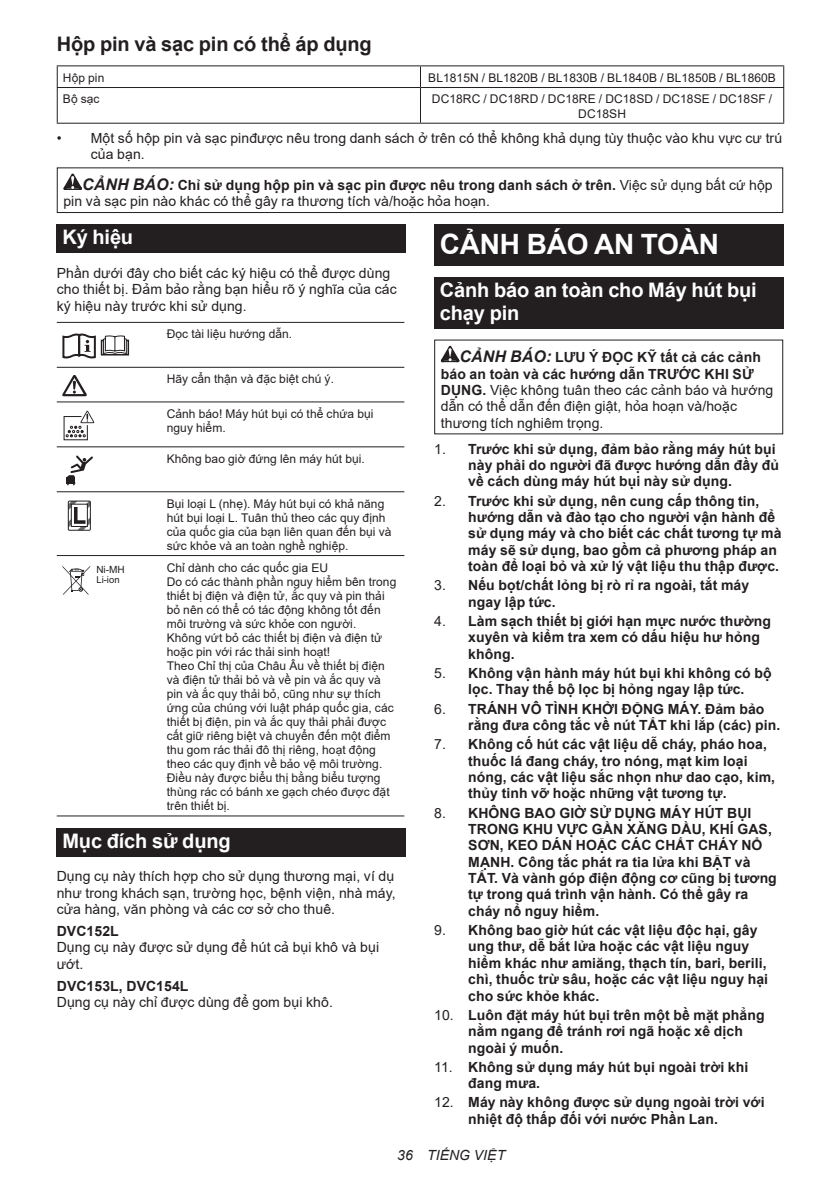
<style>
.page{position:relative;width:840px;height:1191px;background:#fff}
.page>*{position:absolute;margin:0;border:0;box-sizing:border-box;transform-origin:0 0}
.t1{font:700 28px "Arial";letter-spacing:-.01em;color:#fff}
.t2{font:700 20px/23.4px "Arial";letter-spacing:-.01em;color:#fff}
.t3{font:700 20px "Arial";letter-spacing:-.01em;color:#231f20}
.t4{font:700 14px/16.4px "Arial";letter-spacing:.005em;color:#231f20}
.t5{font:14px/16.4px "Arial";letter-spacing:.005em;color:#231f20}
.t6{font:italic 14px "Arial";letter-spacing:.005em;color:#231f20}
.t7{font:12px/14px "Arial";letter-spacing:.005em;color:#231f20}
.t8{font:10px "Arial";color:#231f20}
.t9{font:9.6px "Arial";color:#231f20}
.s1{font-weight:700;font-style:italic;font-size:16px}
.s2{font-weight:700}
.s3{font-weight:400}
</style>
<div class="page">
<hr style="left:57px;top:65px;width:363px;height:1px;background:#231f20">
<svg style="left:57px;top:66px;width:1px;height:21px"></svg>
<hr style="left:420px;top:65px;width:363px;height:1px;background:#231f20">
<svg style="left:420px;top:66px;width:1px;height:21px"></svg>
<hr style="left:57px;top:87px;width:363px;height:1px;background:#231f20">
<hr style="left:57px;top:88px;width:1px;height:35px;background:#231f20">
<hr style="left:420px;top:87px;width:363px;height:1px;background:#231f20">
<hr style="left:420px;top:88px;width:1px;height:35px;background:#231f20">
<hr style="left:782px;top:88px;width:1px;height:35px;background:#231f20">
<hr style="left:57px;top:123px;width:363px;height:1px;background:#231f20">
<hr style="left:420px;top:123px;width:363px;height:1px;background:#231f20">
<svg style="left:63px;top:174px;width:19px;height:16px"></svg>
<div style="left:57px;top:167px;width:725px;height:46px;border:1px solid #231f20"></div>
<div style="left:57px;top:224px;width:348px;height:29px;background:#231f20"></div>
<hr style="left:57px;top:322px;width:104px;height:1px;background:#231f20">
<hr style="left:161px;top:322px;width:243px;height:1px;background:#231f20">
<hr style="left:57px;top:367px;width:104px;height:1px;background:#231f20">
<hr style="left:161px;top:367px;width:243px;height:1px;background:#231f20">
<hr style="left:57px;top:401px;width:104px;height:1px;background:#231f20">
<hr style="left:161px;top:401px;width:243px;height:1px;background:#231f20">
<hr style="left:57px;top:446px;width:104px;height:1px;background:#231f20">
<hr style="left:161px;top:446px;width:243px;height:1px;background:#231f20">
<hr style="left:57px;top:491px;width:104px;height:1px;background:#231f20">
<hr style="left:161px;top:491px;width:243px;height:1px;background:#231f20">
<hr style="left:57px;top:555px;width:104px;height:1px;background:#231f20">
<hr style="left:161px;top:555px;width:243px;height:1px;background:#231f20">
<hr style="left:57px;top:815px;width:104px;height:1px;background:#231f20">
<hr style="left:161px;top:815px;width:243px;height:1px;background:#231f20">
<svg style="left:62px;top:333px;width:68px;height:26px"></svg>
<svg style="left:62px;top:375px;width:25px;height:21px"></svg>
<svg style="left:63px;top:411px;width:31px;height:30px"></svg>
<svg style="left:66px;top:455px;width:27px;height:30px"></svg>
<svg style="left:68px;top:501px;width:22px;height:29px"></svg>
<svg style="left:62px;top:566px;width:28px;height:29px"></svg>
<div style="left:57px;top:827px;width:348px;height:29px;background:#231f20"></div>
<div style="left:434px;top:224px;width:348px;height:41px;background:#231f20"></div>
<div style="left:434px;top:277px;width:348px;height:52px;background:#231f20"></div>
<svg style="left:440px;top:346px;width:19px;height:16px"></svg>
<h2 class="t3" style="left:57px;top:30px;width:316px">Hộp pin và sạc pin có thể áp dụng</h2>
<p class="t7" style="left:63px;top:71px;width:43px">Hộp pin</p>
<p class="t7" style="left:428px;top:71px;width:349px">BL1815N / BL1820B / BL1830B / BL1840B / BL1850B / BL1860B</p>
<p class="t7" style="left:63px;top:92px;width:38px">Bộ sạc</p>
<p class="t7" style="left:431px;top:92px;width:341px;text-align:center">DC18RC / DC18RD / DC18RE / DC18SD / DC18SE / DC18SF /<br>DC18SH</p>
<p class="t5" style="left:91px;top:130px;width:692px;text-indent:-34px">• Một số hộp pin và sạc pinđược nêu trong danh sách ở trên có thể không khả dụng tùy thuộc vào khu vực cư trú của bạn.</p>
<p class="t5" style="left:63px;top:177px;width:710px;text-indent:19px"><span class="s1">CẢNH BÁO:</span> <span class="s2">Chỉ sử dụng hộp pin và sạc pin được nêu trong danh sách ở trên.</span> Việc sử dụng bất cứ hộp pin và sạc pin nào khác có thể gây ra thương tích và/hoặc hỏa hoạn.</p>
<h2 class="t2" style="left:62px;top:226px;width:72px">Ký hiệu</h2>
<p class="t5" style="left:57px;top:264px;width:341px">Phần dưới đây cho biết các ký hiệu có thể được dùng cho thiết bị. Đảm bảo rằng bạn hiểu rõ ý nghĩa của các ký hiệu này trước khi sử dụng.</p>
<p class="t7" style="left:167px;top:327px;width:127px">Đọc tài liệu hướng dẫn.</p>
<p class="t7" style="left:167px;top:372px;width:169px">Hãy cẩn thận và đặc biệt chú ý.</p>
<p class="t7" style="left:167px;top:406px;width:208px">Cảnh báo! Máy hút bụi có thể chứa bụi nguy hiểm.</p>
<p class="t7" style="left:167px;top:451px;width:200px">Không bao giờ đứng lên máy hút bụi.</p>
<p class="t7" style="left:167px;top:496px;width:226px">Bụi loại L (nhẹ). Máy hút bụi có khả năng hút bụi loại L. Tuân thủ theo các quy định của quốc gia của bạn liên quan đến bụi và sức khỏe và an toàn nghề nghiệp.</p>
<p class="t8" style="left:96px;top:563px;width:30px">Ni-MH</p>
<p class="t9" style="left:96px;top:574px;width:25px">Li-ion</p>
<h1 class="t1" style="left:439px;top:224px;width:280px">CẢNH BÁO AN TOÀN</h1>
<h2 class="t2" style="left:439px;top:278px;width:318px">Cảnh báo an toàn cho Máy hút bụi chạy pin</h2>
<p class="t5" style="left:440px;top:349px;width:334px;text-indent:19px"><span class="s1">CẢNH BÁO:</span> <span class="s2">LƯU Ý ĐỌC KỸ tất cả các cảnh báo an toàn và các hướng dẫn TRƯỚC KHI SỬ DỤNG.</span> Việc không tuân theo các cảnh báo và hướng dẫn có thể dẫn đến điện giật, hỏa hoạn và/hoặc thương tích nghiêm trọng.</p>
<p class="t4" style="left:468px;top:440px;width:312px;text-indent:-34px"><span class="s3">1.</span> Trước khi sử dụng, đảm bảo rằng máy hút bụi này phải do người đã được hướng dẫn đầy đủ về cách dùng máy hút bụi này sử dụng.</p>
<p class="t4" style="left:468px;top:492px;width:314px;text-indent:-34px"><span class="s3">2.</span> Trước khi sử dụng, nên cung cấp thông tin, hướng dẫn và đào tạo cho người vận hành để sử dụng máy và cho biết các chất tương tự mà máy sẽ sử dụng, bao gồm cả phương pháp an toàn để loại bỏ và xử lý vật liệu thu thập được.</p>
<p class="t4" style="left:468px;top:577px;width:282px;text-indent:-34px"><span class="s3">3.</span> Nếu bọt/chất lỏng bị rò rỉ ra ngoài, tắt máy ngay lập tức.</p>
<p class="t4" style="left:468px;top:613px;width:304px;text-indent:-34px"><span class="s3">4.</span> Làm sạch thiết bị giới hạn mực nước thường xuyên và kiểm tra xem có dấu hiệu hư hỏng không.</p>
<p class="t4" style="left:434px;top:665px;width:339px;text-align:center"><span class="s3">5.</span> Không vận hành máy hút bụi khi không có bộ lọc. Thay thế bộ lọc bị hỏng ngay lập tức.</p>
<p class="t4" style="left:468px;top:700px;width:313px;text-indent:-34px"><span class="s3">6.</span> TRÁNH VÔ TÌNH KHỞI ĐỘNG MÁY. Đảm bảo rằng đưa công tắc về nút TẮT khi lắp (các) pin.</p>
<p class="t4" style="left:468px;top:736px;width:308px;text-indent:-34px"><span class="s3">7.</span> Không cố hút các vật liệu dễ cháy, pháo hoa, thuốc lá đang cháy, tro nóng, mạt kim loại nóng, các vật liệu sắc nhọn như dao cạo, kim, thủy tinh vỡ hoặc những vật tương tự.</p>
<p class="t4" style="left:468px;top:804px;width:310px;text-indent:-34px"><span class="s3">8.</span> KHÔNG BAO GIỜ SỬ DỤNG MÁY HÚT BỤI TRONG KHU VỰC GẦN XĂNG DẦU, KHÍ GAS, SƠN, KEO DÁN HOẶC CÁC CHẤT CHÁY NỔ MẠNH. Công tắc phát ra tia lửa khi BẬT và TẮT. Và vành góp điện động cơ cũng bị tương tự trong quá trình vận hành. Có thể gây ra cháy nổ nguy hiểm.</p>
<p class="t4" style="left:468px;top:922px;width:301px;text-indent:-34px"><span class="s3">9.</span> Không bao giờ hút các vật liệu độc hại, gây ung thư, dễ bắt lửa hoặc các vật liệu nguy hiểm khác như amiăng, thạch tín, bari, berili, chì, thuốc trừ sâu, hoặc các vật liệu nguy hại cho sức khỏe khác.</p>
<p class="t4" style="left:468px;top:1006px;width:298px;text-indent:-34px"><span class="s3">10.</span> Luôn đặt máy hút bụi trên một bề mặt phẳng nằm ngang để tránh rơi ngã hoặc xê dịch ngoài ý muốn.</p>
<p class="t4" style="left:468px;top:1058px;width:281px;text-indent:-34px"><span class="s3">11.</span> Không sử dụng máy hút bụi ngoài trời khi đang mưa.</p>
<p class="t4" style="left:468px;top:1094px;width:298px;text-indent:-34px"><span class="s3">12.</span> Máy này không được sử dụng ngoài trời với nhiệt độ thấp đối với nước Phần Lan.</p>
<p class="t7" style="left:167px;top:560px;width:231px">Chỉ dành cho các quốc gia EU<br>Do có các thành phần nguy hiểm bên trong thiết bị điện và điện tử, ắc quy và pin thải bỏ nên có thể có tác động không tốt đến môi trường và sức khỏe con người.<br>Không vứt bỏ các thiết bị điện và điện tử hoặc pin với rác thải sinh hoạt!<br>Theo Chỉ thị của Châu Âu về thiết bị điện và điện tử thải bỏ và về pin và ắc quy và pin và ắc quy thải bỏ, cũng như sự thích ứng của chúng với luật pháp quốc gia, các thiết bị điện, pin và ắc quy thải phải được cất giữ riêng biệt và chuyển đến một điểm thu gom rác thải đô thị riêng, hoạt động theo các quy định về bảo vệ môi trường.<br>Điều này được biểu thị bằng biểu tượng thùng rác có bánh xe gạch chéo được đặt trên thiết bị.</p>
<h2 class="t2" style="left:62px;top:829px;width:170px">Mục đích sử dụng</h2>
<p class="t5" style="left:57px;top:868px;width:340px;text-align:justify">Dụng cụ này thích hợp cho sử dụng thương mại, ví dụ như trong khách sạn, trường học, bệnh viện, nhà máy, cửa hàng, văn phòng và các cơ sở cho thuê.</p>
<p class="t4" style="left:57px;top:923px;width:63px">DVC152L</p>
<p class="t5" style="left:57px;top:939px;width:323px">Dụng cụ này được sử dụng để hút cả bụi khô và bụi ướt.</p>
<p class="t4" style="left:57px;top:978px;width:133px">DVC153L, DVC154L</p>
<p class="t5" style="left:57px;top:994px;width:277px">Dụng cụ này chỉ được dùng để gom bụi khô.</p>
<p class="t6" style="left:397px;top:1146px;width:109px">36 TIẾNG VIỆT</p>
</div>
